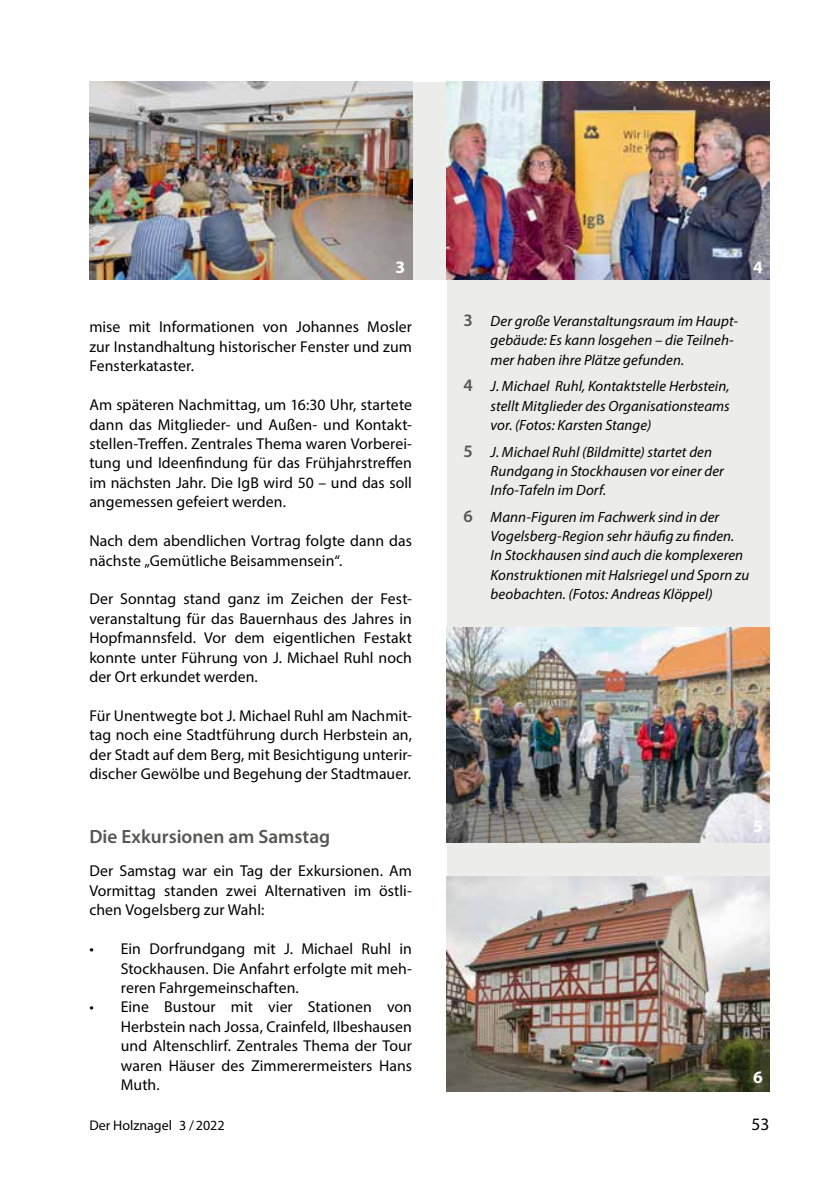
<style>
.page{position:relative;width:834px;height:1181px;background:#fff}
.page>*{position:absolute;margin:0;border:0;box-sizing:border-box;transform-origin:0 0}
.t1{font:600 19.25px "Myriad Pro";color:#565655}
.t2{font:700 17.5px "Myriad Pro";color:#fff}
.t3{font:17.5px "Myriad Pro";color:#000}
.t4{font:15.75px/19.4px "Myriad Pro";letter-spacing:.005em;color:#000;text-align:justify}
.t5{font:italic 14.88px/19.2px "Myriad Pro";letter-spacing:.005em;color:#000}
.t6{font:14px "Myriad Pro";color:#000}
.s1{font-weight:600;font-style:normal;font-size:17.5px;color:#565655}
</style>
<div class="page">
<div style="left:446px;top:82px;width:323px;height:1009px;background:#ececeb"></div>
<div style="left:89px;top:82px;width:442px;height:197px;background:#ececeb"></div>
<img style="left:89px;top:82px;width:323px;height:197px">
<img style="left:446px;top:82px;width:323px;height:197px">
<img style="left:446px;top:627px;width:323px;height:215px">
<img style="left:446px;top:876px;width:323px;height:215px">
<p class="t2" style="left:395px;top:256px;width:11px">3</p>
<p class="t2" style="left:753px;top:256px;width:11px">4</p>
<p class="t4" style="left:89px;top:317px;width:324px">mise mit Informationen von Johannes Mosler zur Instandhaltung historischer Fenster und zum Fensterkataster.</p>
<p class="t4" style="left:89px;top:395px;width:324px">Am späteren Nachmittag, um 16:30 Uhr, startete dann das Mitglieder- und Außen- und Kontakt&shy;stellen-Treffen. Zentrales Thema waren Vorberei&shy;tung und Ideenfindung für das Frühjahrstreffen im nächsten Jahr. Die IgB wird 50 – und das soll angemessen gefeiert werden.</p>
<p class="t4" style="left:89px;top:531px;width:324px">Nach dem abendlichen Vortrag folgte dann das nächste „Gemütliche Beisammensein“.</p>
<p class="t4" style="left:89px;top:589px;width:324px">Der Sonntag stand ganz im Zeichen der Fest&shy;veranstaltung für das Bauernhaus des Jahres in Hopfmannsfeld. Vor dem eigentlichen Festakt konnte unter Führung von J. Michael Ruhl noch der Ort erkundet werden.</p>
<p class="t4" style="left:89px;top:706px;width:324px">Für Unentwegte bot J. Michael Ruhl am Nachmit&shy;tag noch eine Stadtführung durch Herbstein an, der Stadt auf dem Berg, mit Besichtigung unterir&shy;discher Gewölbe und Begehung der Stadtmauer.</p>
<p class="t1" style="left:89px;top:824px;width:242px">Die Exkursionen am Samstag</p>
<p class="t4" style="left:89px;top:861px;width:324px">Der Samstag war ein Tag der Exkursionen. Am Vormittag standen zwei Alternativen im östli&shy;chen Vogelsberg zur Wahl:</p>
<p class="t4" style="left:121px;top:939px;width:292px;text-indent:-32px">• Ein Dorfrundgang mit J. Michael Ruhl in Stockhausen. Die Anfahrt erfolgte mit meh&shy;reren Fahrgemeinschaften.</p>
<p class="t4" style="left:121px;top:997px;width:292px;text-indent:-32px">• Eine Bustour mit vier Stationen von Herbstein nach Jossa, Crainfeld, Ilbeshausen und Altenschlirf. Zentrales Thema der Tour waren Häuser des Zimmerermeisters Hans Muth.</p>
<p class="t5" style="left:490px;top:311px;width:249px;text-indent:-27px"><span class="s1">3</span> Der große Veranstaltungsraum im Haupt&shy;gebäude: Es kann losgehen – die Teilneh&shy;mer haben ihre Plätze gefunden.</p>
<p class="t5" style="left:490px;top:376px;width:240px;text-align:justify;text-indent:-27px"><span class="s1">4</span> J. Michael Ruhl, Kontaktstelle Herbstein, stellt Mitglieder des Organisationsteams vor. (Fotos: Karsten Stange)</p>
<p class="t5" style="left:490px;top:442px;width:235px;text-indent:-27px"><span class="s1">5</span> J. Michael Ruhl (Bildmitte) startet den<br>Rundgang in Stockhausen vor einer der<br>Info-Tafeln im Dorf.</p>
<p class="t5" style="left:490px;top:507px;width:260px;text-indent:-27px"><span class="s1">6</span> Mann-Figuren im Fachwerk sind in der Vogelsberg-Region sehr häufig zu finden.<br>In Stockhausen sind auch die komplexeren Konstruktionen mit Halsriegel und Sporn zu beobachten. (Fotos: Andreas Klöppel)</p>
<p class="t2" style="left:753px;top:815px;width:11px">5</p>
<p class="t2" style="left:753px;top:1066px;width:11px">6</p>
<p class="t6" style="left:89px;top:1116px;width:137px">Der Holznagel 3 /2022</p>
<p class="t3" style="left:751px;top:1113px;width:19px">53</p>
</div>
